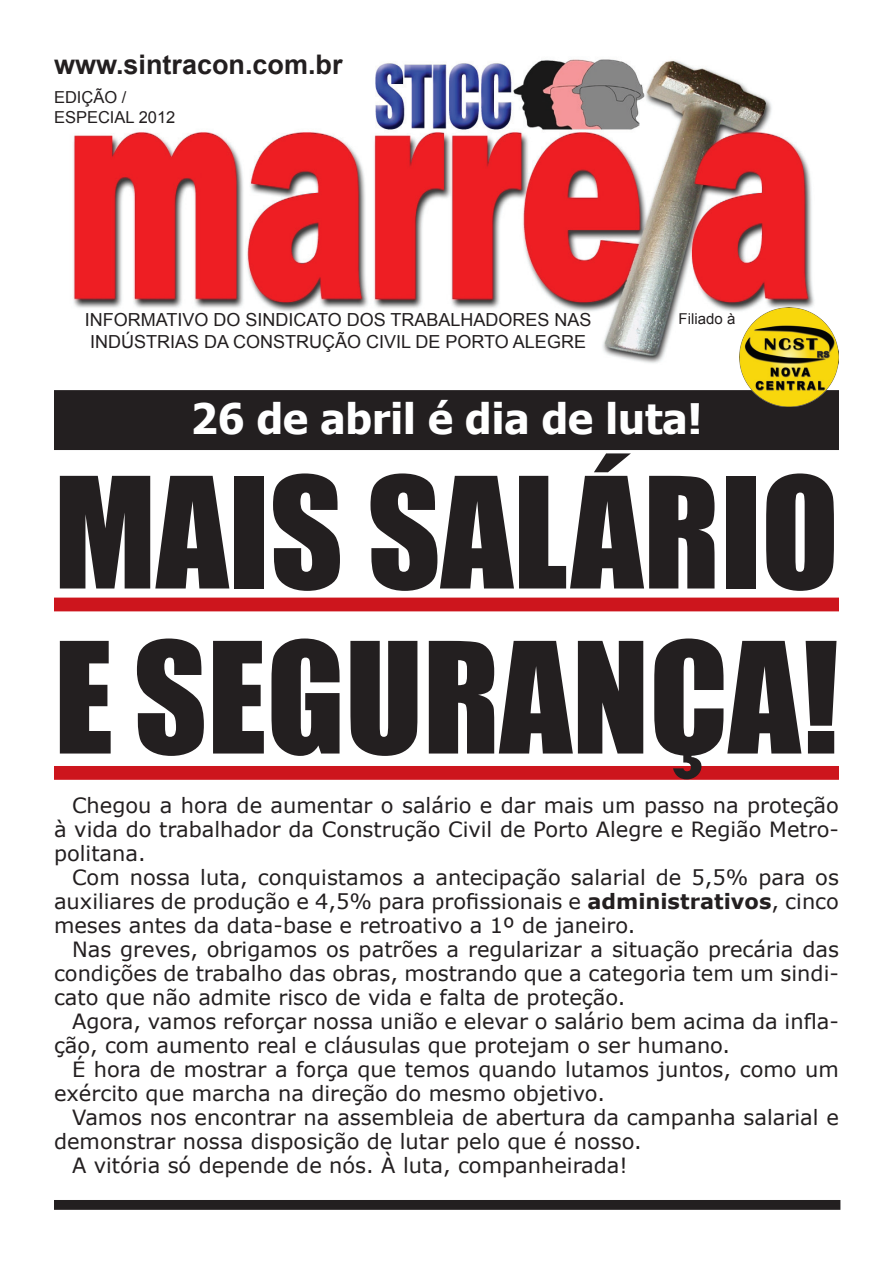
<style>
.page{position:relative;width:893px;height:1263px;background:#fff}
.page>*{position:absolute;margin:0;border:0;box-sizing:border-box;transform-origin:0 0}
.t1{font:142.5px/165px "Impact";color:#231f20}
.t2{font:700 42px "Tahoma";color:#fff}
.t3{font:700 27px "Arial";color:#231f20}
.t4{font:21px/24px "Verdana";color:#231f20;text-align:justify}
.t5{font:18px/21.6px "Arial";color:#231f20;text-align:center}
.t6{font:16.5px/19.8px "Arial";color:#231f20}
.t7{font:15px "Arial";color:#231f20}
.s1{font-weight:700}
</style>
<div class="page">
<img style="left:73px;top:59px;width:741px;height:305px">
<div style="left:55px;top:1201px;width:785px;height:8px;background:#231f20"></div>
<div style="left:54px;top:1200px;width:786px;height:10px;border:2px solid #231f20"></div>
<div style="left:54px;top:766px;width:785px;height:14px;background:#cd151d;border:2px solid #cd151d"></div>
<div style="left:54px;top:598px;width:785px;height:13px;background:#cd151d"></div>
<div style="left:55px;top:391px;width:783px;height:58px;background:#231f20"></div>
<div style="left:54px;top:390px;width:785px;height:60px;border:2px solid #231f20"></div>
<img style="left:740px;top:307px;width:99px;height:100px">
<p class="t3" style="left:54px;top:46px;width:290px">www.sintracon.com.br</p>
<p class="t6" style="left:54px;top:88px;width:123px">EDIÇÃO /<br>ESPECIAL 2012</p>
<p class="t5" style="left:85px;top:309px;width:508px">INFORMATIVO DO SINDICATO DOS TRABALHADORES NAS<br>INDÚSTRIAS DA CONSTRUÇÃO CIVIL DE PORTO ALEGRE</p>
<p class="t7" style="left:679px;top:309px;width:58px">Filiado à</p>
<h2 class="t2" style="left:191px;top:390px;width:513px">26 de abril é dia de luta!</h2>
<h1 class="t1" style="left:54px;top:446px;width:787px">MAIS SALÁRIO<br>E SEGURANÇA!</h1>
<p class="t4" style="left:54px;top:792px;width:786px;text-indent:18px">Chegou a hora de aumentar o salário e dar mais um passo na proteção à vida do trabalhador da Construção Civil de Porto Alegre e Região Metro&shy;politana.</p>
<p class="t4" style="left:54px;top:864px;width:786px;text-indent:18px">Com nossa luta, conquistamos a antecipação salarial de 5,5% para os auxiliares de produção e 4,5% para profissionais e <span class="s1">administrativos</span>, cinco meses antes da data-base e retroativo a 1º de janeiro.</p>
<p class="t4" style="left:54px;top:936px;width:786px;text-indent:18px">Nas greves, obrigamos os patrões a regularizar a situação precária das condições de trabalho das obras, mostrando que a categoria tem um sindi&shy;cato que não admite risco de vida e falta de proteção.</p>
<p class="t4" style="left:54px;top:1008px;width:786px;text-indent:18px">Agora, vamos reforçar nossa união e elevar o salário bem acima da infla&shy;ção, com aumento real e cláusulas que protejam o ser humano.</p>
<p class="t4" style="left:54px;top:1056px;width:786px;text-indent:18px">É hora de mostrar a força que temos quando lutamos juntos, como um exército que marcha na direção do mesmo objetivo.</p>
<p class="t4" style="left:72px;top:1104px;width:768px">Vamos nos encontrar na assembleia de abertura da campanha salarial e</p>
<p class="t4" style="left:54px;top:1128px;width:589px">demonstrar nossa disposição de lutar pelo que é nosso.</p>
<p class="t4" style="left:72px;top:1152px;width:557px">A vitória só depende de nós. À luta, companheirada!</p>
</div>
